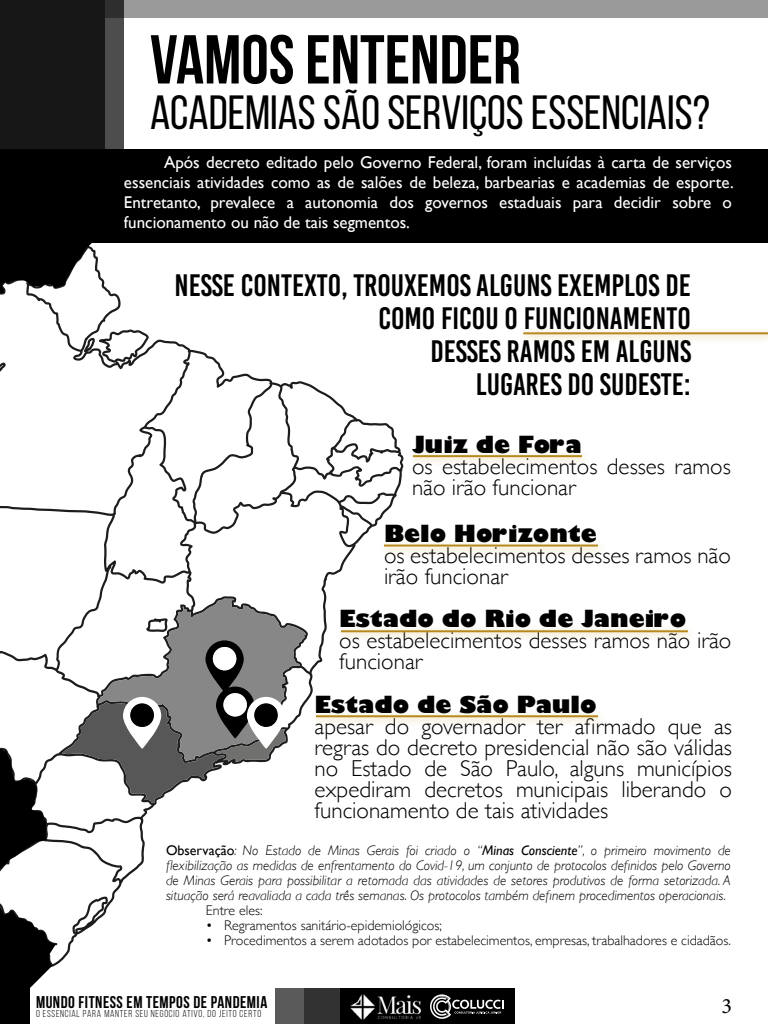
<style>
.page{position:relative;width:768px;height:1024px;background:#fff}
.page>*{position:absolute;margin:0;border:0;box-sizing:border-box;transform-origin:0 0}
.t1{font:700 69px "Bebas Neue";color:#000}
.t2{font:48px "Bebas Neue";color:#000}
.t3{font:31px/33px "Bebas Kai";color:#000;text-align:right}
.t4{font:300 23px/21px "Gill Sans";color:#000}
.t5{font:800 23px "Gill Sans";color:#000}
.t6{font:22px "Minion Pro";color:#000}
.t7{font:17px/20px "Gill Sans";color:#fff;text-align:justify}
.t8{font:700 17px "Bebas Neue";letter-spacing:.03em;color:#000}
.t9{font:italic 300 14px/15px "Gill Sans";color:#000;text-align:justify}
.t10{font:300 14px "Gill Sans";color:#000}
.t11{font:10px "Bebas Neue";letter-spacing:.075em;color:#000}
.s1{font-weight:400;font-style:normal}
.s2{font-weight:400}
</style>
<div class="page">
<div style="left:275px;top:988px;width:240px;height:36px;background:#000"></div>
<div style="left:0;top:988px;width:30px;height:36px;background:#000"></div>
<svg style="left:430px;top:994px;width:74px;height:25px"></svg>
<img style="left:350px;top:994px;width:72px;height:26px">
<div style="left:275px;top:988px;width:65px;height:36px;background:#323232"></div>
<div style="left:275px;top:988px;width:29px;height:36px;background:#5a5a5a"></div>
<div style="left:0;top:149px;width:768px;height:93px;background:#000"></div>
<div style="left:105px;top:18px;width:19px;height:131px;background:#4d4d4d"></div>
<div style="left:0;top:0;width:105px;height:242px;background:linear-gradient(to bottom,#1f1f1f,#000)"></div>
<div style="left:105px;top:0;width:663px;height:18px;background:#9a9a9a"></div>
<svg style="left:0;top:225px;width:404px;height:740px"></svg>
<svg style="left:98px;top:598px;width:208px;height:163px"></svg>
<svg style="left:62px;top:640px;width:224px;height:163px"></svg>
<div style="left:130px;top:703px;width:24px;height:24px;background:#000;border-radius:50%"></div>
<svg style="left:0;top:749px;width:46px;height:120px"></svg>
<svg style="left:0;top:906px;width:56px;height:82px"></svg>
<svg style="left:0;top:238px;width:96px;height:55px"></svg>
<div style="left:518px;top:327px;width:250px;height:17px;background:#c9961a;opacity:.5"></div>
<hr style="left:523px;top:332px;width:245px;height:2px;background:#b7881b">
<div style="left:407px;top:450px;width:184px;height:17px;background:#c9961a;opacity:.5"></div>
<hr style="left:413px;top:455px;width:169px;height:2px;background:#b7881b">
<div style="left:378px;top:539px;width:229px;height:18px;background:#c9961a;opacity:.5"></div>
<hr style="left:384px;top:545px;width:214px;height:2px;background:#b7881b">
<div style="left:335px;top:625px;width:362px;height:17px;background:#c9961a;opacity:.5"></div>
<hr style="left:341px;top:630px;width:347px;height:2px;background:#b7881b">
<div style="left:310px;top:710px;width:297px;height:17px;background:#c9961a;opacity:.5"></div>
<hr style="left:316px;top:715px;width:282px;height:2px;background:#b7881b">
<h1 class="t1" style="left:150px;top:22px;width:372px">VAMOS ENTENDER</h1>
<h2 class="t2" style="left:150px;top:87px;width:562px">ACADEMIAS SÃO SERVIÇOS ESSENCIAIS?</h2>
<p class="t7" style="left:124px;top:152px;width:611px;text-indent:40px">Após decreto editado pelo Governo Federal, foram incluídas à carta de serviços essenciais atividades como as de salões de beleza, barbearias e academias de esporte.<br>Entretanto, prevalece a autonomia dos governos estaduais para decidir sobre o funcionamento ou não de tais segmentos.</p>
<h3 class="t3" style="left:174px;top:269px;width:518px">NESSE CONTEXTO, TROUXEMOS ALGUNS EXEMPLOS DE<br>COMO FICOU O FUNCIONAMENTO<br>DESSES RAMOS EM ALGUNS<br>LUGARES DO SUDESTE:</h3>
<h3 class="t5" style="left:412px;top:427px;width:171px">Juiz de Fora</h3>
<h3 class="t4" style="left:412px;top:455px;width:320px">os estabelecimentos desses ramos não irão funcionar</h3>
<h3 class="t5" style="left:384px;top:516px;width:214px">Belo Horizonte</h3>
<h3 class="t4" style="left:384px;top:544px;width:348px">os estabelecimentos desses ramos não irão funcionar</h3>
<h3 class="t5" style="left:339px;top:601px;width:348px">Estado do Rio de Janeiro</h3>
<h3 class="t4" style="left:339px;top:629px;width:394px">os estabelecimentos desses ramos não irão funcionar</h3>
<h3 class="t5" style="left:315px;top:687px;width:283px">Estado de São Paulo</h3>
<h3 class="t4" style="left:315px;top:715px;width:419px;text-align:justify">apesar do governador ter afirmado que as regras do decreto presidencial não são válidas no Estado de São Paulo, alguns municípios expediram decretos municipais liberando o funcionamento de tais atividades</h3>
<p class="t9" style="left:166px;top:843px;width:566px"><span class="s1">Observação</span>: No Estado de Minas Gerais foi criado o “<span class="s2">Minas Consciente</span>”, o primeiro movimento de flexibilização as medidas de enfrentamento do Covid-19, um conjunto de protocolos definidos pelo Governo de Minas Gerais para possibilitar a retomada das atividades de setores produtivos de forma setorizada. A situação será reavaliada a cada três semanas. Os protocolos também definem procedimentos operacionais.</p>
<p class="t10" style="left:206px;top:899px;width:58px">Entre eles:</p>
<p class="t10" style="left:206px;top:914px;width:237px">• Regramentos sanitário-epidemiológicos;</p>
<p class="t10" style="left:206px;top:929px;width:526px">• Procedimentos a serem adotados por estabelecimentos, empresas, trabalhadores e cidadãos.</p>
<p class="t8" style="left:36px;top:993px;width:233px">MUNDO FITNESS EM TEMPOS DE PANDEMIA</p>
<p class="t11" style="left:36px;top:1009px;width:227px">O ESSENCIAL PARA MANTER SEU NEGÓCIO ATIVO, DO JEITO CERTO</p>
<h3 class="t6" style="left:721px;top:991px;width:12px">3</h3>
</div>
